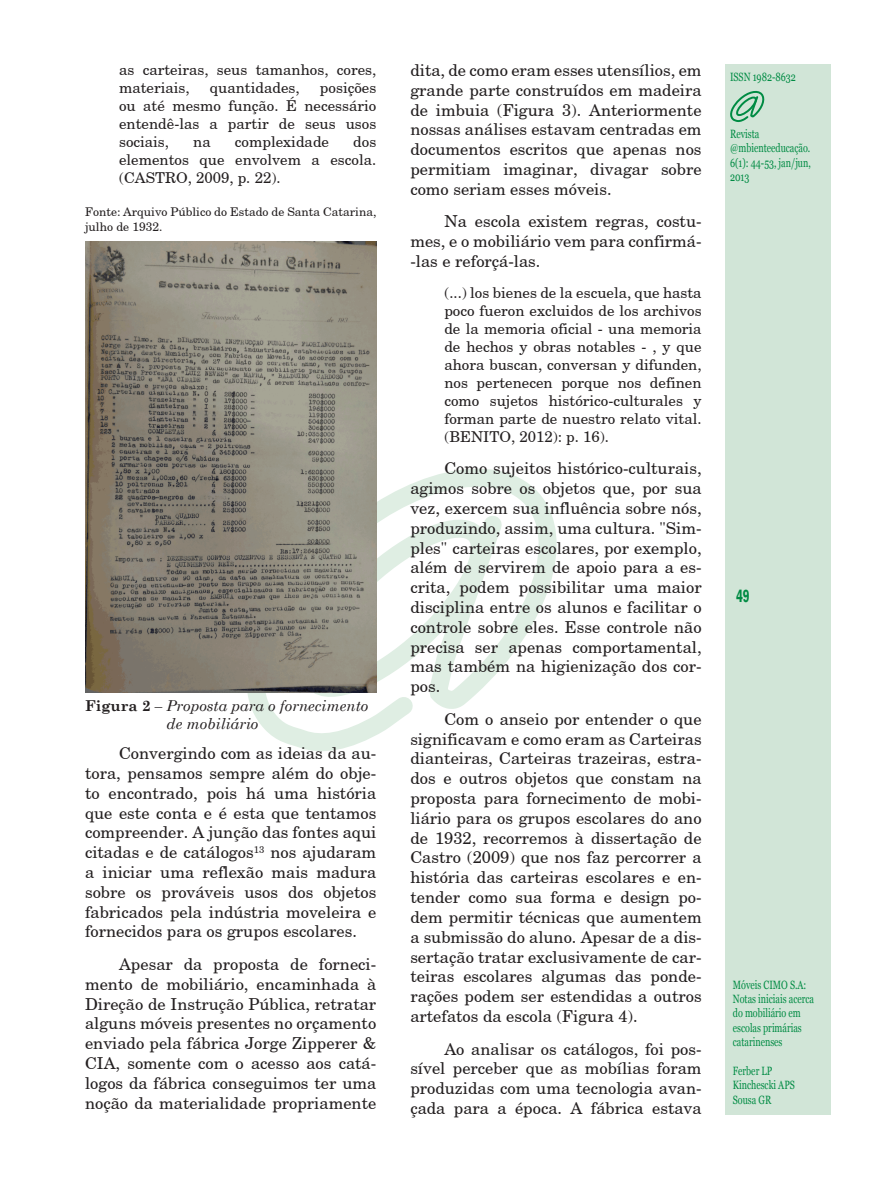
<style>
.page{position:relative;width:893px;height:1191px;background:#fff}
.page>*{position:absolute;margin:0;border:0;box-sizing:border-box;transform-origin:0 0}
.t1{font:600 condensed 18px "Franklin Gothic";color:#008b43;scale:.75 1}
.texto_miolo_01{font:16.5px/19.8px "New Century Schoolbook";color:#231f20;text-align:justify}
.recuo_de_texto_miolo{font:15px/18px "New Century Schoolbook";color:#231f20;text-align:justify}
.legenda{font:italic 15px/18px "Century Schoolbook";color:#231f20}
.t2{font:12px/14.4px "Georgia";color:#008b43;scale:.75 1}
.rodapé_01{font:12px/14.4px "New Century Schoolbook";color:#231f20}
.s1{font-weight:700;font-style:normal}
</style>
<div class="page">
<div style="left:725px;top:64px;width:105px;height:1050px;background:#d1e5d7"></div>
<svg style="left:247px;top:433px;width:310px;height:318px"></svg>
<svg style="left:730px;top:91px;width:35px;height:31px"></svg>
<img style="left:85px;top:241px;width:291px;height:452px">
<p class="recuo_de_texto_miolo" style="left:119px;top:60px;width:259px">as carteiras, seus tamanhos, cores, materiais,</p>
<p class="recuo_de_texto_miolo" style="left:210px;top:78px;width:91px">quantidades,</p>
<p class="recuo_de_texto_miolo" style="left:119px;top:78px;width:259px;text-indent:201px">posições ou até mesmo função. É necessário entendê-las a partir de seus usos sociais,</p>
<p class="recuo_de_texto_miolo" style="left:119px;top:132px;width:259px;text-indent:234px">dos elementos que envolvem a escola. (CASTRO, 2009, p. 22).</p>
<p class="recuo_de_texto_miolo" style="left:193px;top:132px;width:19px">na</p>
<p class="recuo_de_texto_miolo" style="left:235px;top:132px;width:96px">complexidade</p>
<p class="rodapé_01" style="left:85px;top:204px;width:293px">Fonte: Arquivo Público do Estado de Santa Catarina, julho de 1932.</p>
<p class="legenda" style="left:167px;top:696px;width:203px;text-indent:-82px"><span class="s1">Figura 2</span> – Proposta para o fornecimento de mobiliário</p>
<p class="texto_miolo_01" style="left:85px;top:743px;width:293px;text-indent:34px">Convergindo com as ideias da au&shy;tora, pensamos sempre além do obje&shy;to encontrado, pois há uma história que este conta e é esta que tentamos compreender. A junção das fontes aqui citadas e de catálogos<sup>13</sup> nos ajudaram a iniciar uma reflexão mais madura sobre os prováveis usos dos objetos fabricados pela indústria moveleira e fornecidos para os grupos escolares.</p>
<p class="texto_miolo_01" style="left:85px;top:953px;width:293px;text-indent:34px">Apesar da proposta de forneci&shy;mento de mobiliário, encaminhada à Direção de Instrução Pública, retratar alguns móveis presentes no orçamento enviado pela fábrica Jorge Zipperer &amp; CIA, somente com o acesso aos catá&shy;logos da fábrica conseguimos ter uma noção da materialidade propriamente</p>
<p class="texto_miolo_01" style="left:410px;top:60px;width:293px">dita, de como eram esses utensílios, em grande parte construídos em madeira de imbuia (Figura 3). Anteriormente nossas análises estavam centradas em documentos escritos que apenas nos permitiam imaginar, divagar sobre como seriam esses móveis.</p>
<p class="texto_miolo_01" style="left:410px;top:211px;width:293px;text-indent:34px">Na escola existem regras, costu&shy;mes, e o mobiliário vem para confirmá--las e reforçá-las.</p>
<p class="recuo_de_texto_miolo" style="left:444px;top:283px;width:259px">(...) los bienes de la escuela, que hasta poco fueron excluidos de los archivos de la memoria oficial - una memoria de hechos y obras notables - , y que ahora buscan, conversan y difunden, nos pertenecen porque nos definen como sujetos histórico-culturales y forman parte de nuestro relato vital. (BENITO, 2012): p. 16).</p>
<p class="texto_miolo_01" style="left:410px;top:458px;width:293px;text-indent:34px">Como sujeitos histórico-culturais, agimos sobre os objetos que, por sua vez, exercem sua influência sobre nós, produzindo, assim, uma cultura. "Sim&shy;ples" carteiras escolares, por exemplo, além de servirem de apoio para a es&shy;crita, podem possibilitar uma maior disciplina entre os alunos e facilitar o controle sobre eles. Esse controle não precisa ser apenas comportamental, mas também na higienização dos cor&shy;pos.</p>
<p class="texto_miolo_01" style="left:410px;top:708px;width:293px;text-indent:34px">Com o anseio por entender o que significavam e como eram as Carteiras dianteiras, Carteiras trazeiras, estra&shy;dos e outros objetos que constam na proposta para fornecimento de mobi&shy;liário para os grupos escolares do ano de 1932, recorremos à dissertação de Castro (2009) que nos faz percorrer a história das carteiras escolares e en&shy;tender como sua forma e design po&shy;dem permitir técnicas que aumentem a submissão do aluno. Apesar de a dis&shy;sertação tratar exclusivamente de car&shy;teiras escolares algumas das ponde&shy;rações podem ser estendidas a outros artefatos da escola (Figura 4).</p>
<p class="texto_miolo_01" style="left:410px;top:1038px;width:293px;text-indent:34px">Ao analisar os catálogos, foi pos&shy;sível perceber que as mobílias foram produzidas com uma tecnologia avan&shy;çada para a época. A fábrica estava</p>
<p class="t2" style="left:730px;top:69px;width:89px">ISSN 1982-8632</p>
<p class="t2" style="left:730px;top:127px;width:109px">Revista @mbienteeducação.<br>6(1): 44-53, jan/jun,<br>2013</p>
<p class="t1" style="left:736px;top:583px;width:20px">49</p>
<p class="t2" style="left:733px;top:977px;width:110px">Móveis CIMO S.A:<br>Notas iniciais acerca do mobiliário em escolas primárias catarinenses</p>
<p class="t2" style="left:733px;top:1064px;width:84px">Ferber LP<br>Kinchescki APS<br>Sousa GR</p>
</div>
